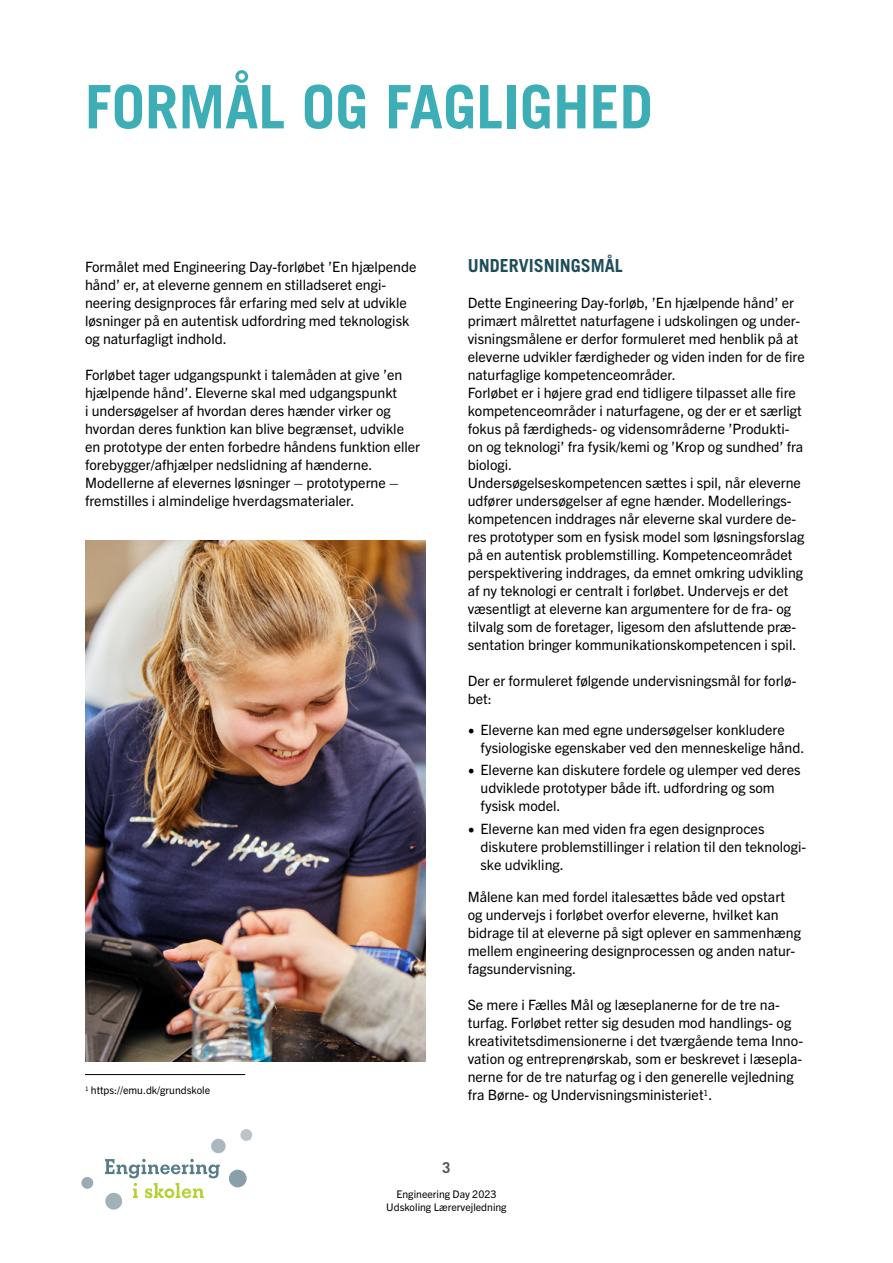
<style>
.page{position:relative;width:893px;height:1263px;background:#fff}
.page>*{position:absolute;margin:0;border:0;box-sizing:border-box;transform-origin:0 0}
.t1{font:700 60px "Trade Gothic LT Std";color:#3daeb5}
.t2{font:700 18px "Trade Gothic LT Std";color:#1e4d5a}
.t3{font:700 15px "Trade Gothic LT Std";color:#58595b}
.t4{font:14.25px/18px "Trade Gothic Next LT Pro";color:#000}
.t5{font:10.5px/13.5px "Trade Gothic Next LT Pro";color:#000;text-align:center}
.s1{font-family:"Minion Pro";font-size:18px}
</style>
<div class="page">
<div style="left:229px;top:1170px;width:18px;height:17px;background:#8aa0a8;border-radius:50%"></div>
<div style="left:240px;top:1129px;width:12px;height:12px;background:#bac4c9;border-radius:50%"></div>
<div style="left:211px;top:1139px;width:15px;height:14px;background:#aab7bd;border-radius:50%"></div>
<div style="left:105px;top:1193px;width:17px;height:16px;background:#a1b1b8;border-radius:50%"></div>
<div style="left:81px;top:1177px;width:12px;height:12px;background:#9aabb2;border-radius:50%"></div>
<svg style="left:105px;top:1159px;width:115px;height:39px"></svg>
<hr style="left:85px;top:1074px;width:160px;height:1px;background:#000">
<img style="left:85px;top:540px;width:340px;height:521px">
<h1 class="t1" style="left:85px;top:70px;width:569px">FORMÅL OG FAGLIGHED</h1>
<p class="t4" style="left:85px;top:257px;width:333px">Formålet med Engineering Day-forløbet ’En hjælpende hånd’ er, at eleverne gennem en stilladseret engi&shy;neering designproces får erfaring med selv at udvikle løsninger på en autentisk udfordring med teknologisk og naturfagligt indhold.</p>
<p class="t4" style="left:85px;top:365px;width:337px">Forløbet tager udgangspunkt i talemåden at give ’en hjælpende hånd’. Eleverne skal med udgangspunkt<br>i undersøgelser af hvordan deres hænder virker og hvordan deres funktion kan blive begrænset, udvikle en prototype der enten forbedre håndens funktion eller forebygger/afhjælper nedslidning af hænderne.<br>Modellerne af elevernes løsninger – prototyperne – fremstilles i almindelige hverdagsmaterialer.</p>
<p class="t5" style="left:85px;top:1083px;width:127px"><sup>1</sup> https://emu.dk/grundskole</p>
<p class="t2" style="left:468px;top:255px;width:157px">UNDERVISNINGSMÅL</p>
<p class="t4" style="left:468px;top:293px;width:339px">Dette Engineering Day-forløb, ’En hjælpende hånd’ er primært målrettet naturfagene i udskolingen og under&shy;visningsmålene er derfor formuleret med henblik på at eleverne udvikler færdigheder og viden inden for de fire naturfaglige kompetenceområder.<br>Forløbet er i højere grad end tidligere tilpasset alle fire kompetenceområder i naturfagene, og der er et særligt fokus på færdigheds- og vidensområderne ’Produkti&shy;on og teknologi’ fra fysik/kemi og ’Krop og sundhed’ fra biologi.<br>Undersøgelseskompetencen sættes i spil, når eleverne udfører undersøgelser af egne hænder. Modellerings&shy;kompetencen inddrages når eleverne skal vurdere de&shy;res prototyper som en fysisk model som løsningsforslag på en autentisk problemstilling. Kompetenceområdet perspektivering inddrages, da emnet omkring udvikling af ny teknologi er centralt i forløbet. Undervejs er det væsentligt at eleverne kan argumentere for de fra- og tilvalg som de foretager, ligesom den afsluttende præ&shy;sentation bringer kommunikationskompetencen i spil.</p>
<p class="t4" style="left:468px;top:671px;width:330px">Der er formuleret følgende undervisningsmål for forlø&shy;bet:</p>
<p class="t4" style="left:480px;top:720px;width:325px;text-indent:-13px"><span class="s1">•</span> Eleverne kan med egne undersøgelser konkludere fysiologiske egenskaber ved den menneskelige hånd.</p>
<p class="t4" style="left:480px;top:760px;width:322px;text-indent:-13px"><span class="s1">•</span> Eleverne kan diskutere fordele og ulemper ved deres udviklede prototyper både ift. udfordring og som fysisk model.</p>
<p class="t4" style="left:480px;top:818px;width:327px;text-indent:-13px"><span class="s1">•</span> Eleverne kan med viden fra egen designproces diskutere problemstillinger i relation til den teknologi&shy;ske udvikling.</p>
<p class="t4" style="left:468px;top:887px;width:335px">Målene kan med fordel italesættes både ved opstart og undervejs i forløbet overfor eleverne, hvilket kan bidrage til at eleverne på sigt oplever en sammenhæng mellem engineering designprocessen og anden natur&shy;fagsundervisning.</p>
<p class="t4" style="left:468px;top:995px;width:337px">Se mere i Fælles Mål og læseplanerne for de tre na&shy;turfag. Forløbet retter sig desuden mod handlings- og kreativitetsdimensionerne i det tværgående tema Inno&shy;vation og entreprenørskab, som er beskrevet i læsepla&shy;nerne for de tre naturfag og i den generelle vejledning fra Børne- og Undervisningsministeriet<sup>1</sup>.</p>
<p class="t3" style="left:442px;top:1158px;width:10px">3</p>
<p class="t5" style="left:386px;top:1186px;width:122px">Engineering Day 2023<br>Udskoling Lærervejledning</p>
</div>
